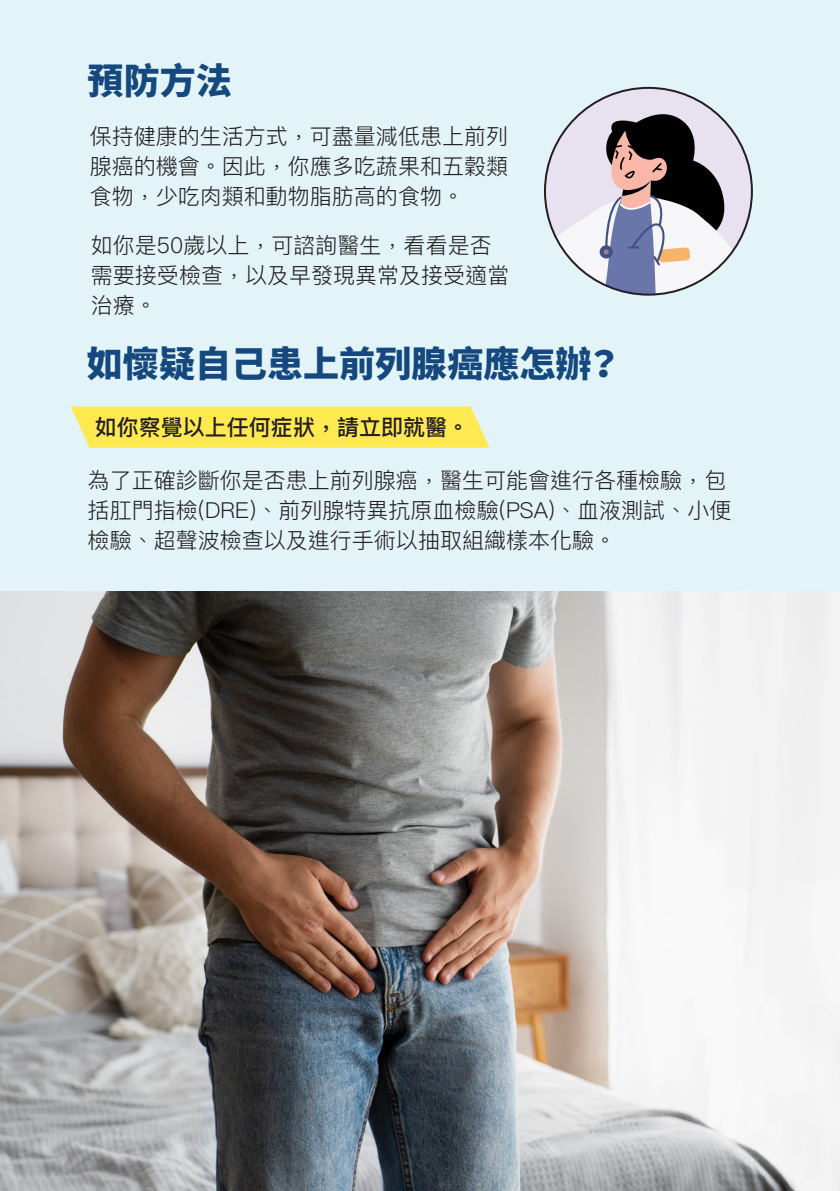
<style>
.page{position:relative;width:840px;height:1191px;background:#fff}
.page>*{position:absolute;margin:0;border:0;box-sizing:border-box;transform-origin:0 0}
.t1{font:900 36px "Noto Sans CJ Ktc";color:#14487e}
.t2{font:300 22px/30px "Ping Fang TC";color:#231f20}
.t3{font:500 22px "Ping Fang TC";color:#231f20}
</style>
<div class="page">
<div style="left:0;top:0;width:839px;height:1191px;background:#e3f4f8"></div>
<img style="left:0;top:591px;width:839px;height:600px">
<svg style="left:546px;top:88px;width:205px;height:166px"></svg>
<svg style="left:554px;top:105px;width:178px;height:189px"></svg>
<svg style="left:71px;top:406px;width:418px;height:42px"></svg>
<h1 class="t1" style="left:88px;top:61px;width:145px">預防方法</h1>
<p class="t2" style="left:90px;top:121px;width:419px;text-align:justify">保持健康的生活方式，可盡量減低患上前列腺癌的機會。因此，你應多吃蔬果和五穀類食物，少吃肉類和動物脂肪高的食物。</p>
<p class="t2" style="left:91px;top:230px;width:420px">如你是50歲以上，可諮詢醫生，看看是否需要接受檢查，以及早發現異常及接受適當治療。</p>
<h1 class="t1" style="left:87px;top:343px;width:536px">如懷疑自己患上前列腺癌應怎辦？</h1>
<p class="t3" style="left:95px;top:414px;width:376px">如你察覺以上任何症狀，請立即就醫。</p>
<p class="t2" style="left:88px;top:465px;width:645px">為了正確診斷你是否患上前列腺癌，醫生可能會進行各種檢驗，包括肛門指檢(DRE)、前列腺特異抗原血檢驗(PSA)、血液測試、小便檢驗、超聲波檢查以及進行手術以抽取組織樣本化驗。</p>
</div>
